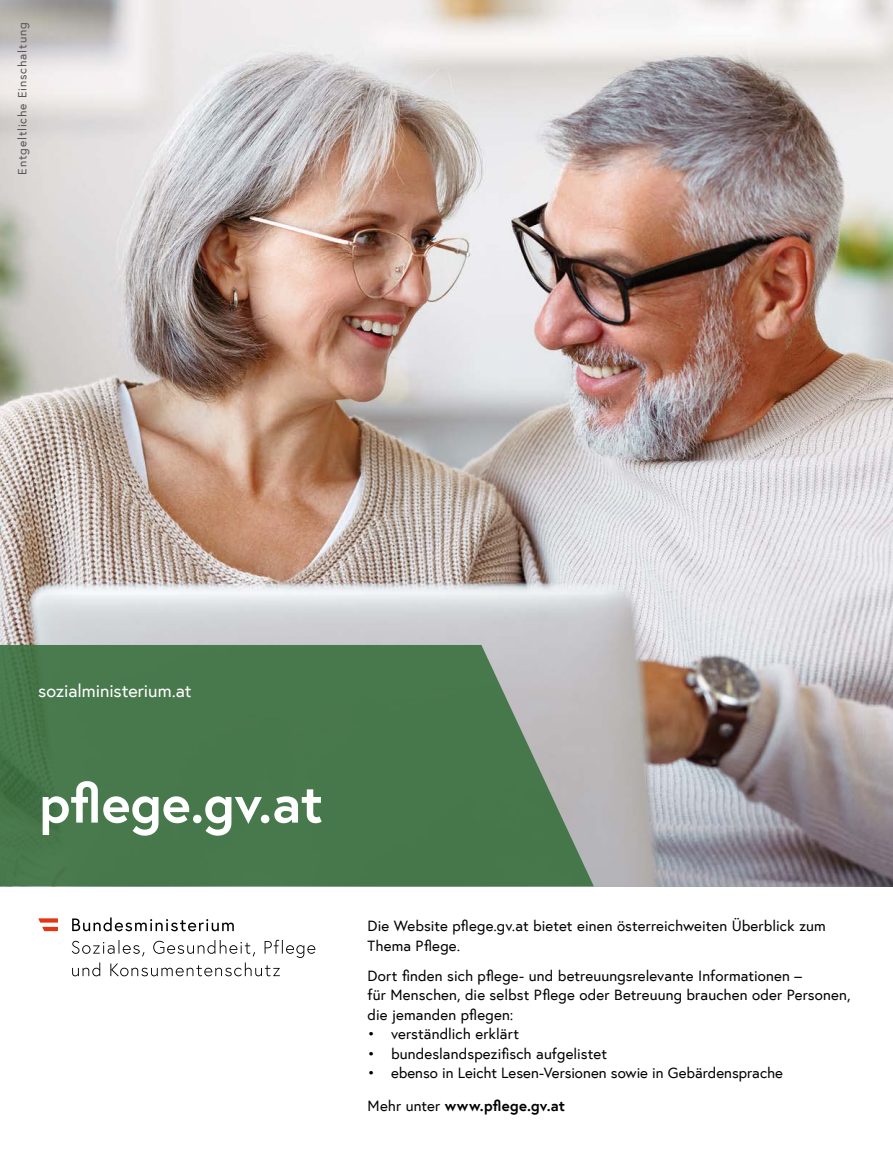
<style>
.page{position:relative;width:893px;height:1149px;background:#fff}
.page>*{position:absolute;margin:0;border:0;box-sizing:border-box;transform-origin:0 0}
.t1{font:700 54px "Europa Austria";color:#fff}
.t2{font:18px "Europa Austria";letter-spacing:-.005em;color:#fff}
.t3{font:15px/19.5px "Europa Austria";letter-spacing:.005em;color:#000}
.t4{font:12px "Europa Austria";letter-spacing:.07em;color:#575756}
.s1{font-weight:700}
</style>
<div class="page">
<img style="left:0;top:0;width:893px;height:886px">
<svg style="left:0;top:644px;width:594px;height:242px;background:#527e57"></svg>
<svg style="left:72px;top:939px;width:243px;height:37px"></svg>
<svg style="left:72px;top:917px;width:162px;height:14px"></svg>
<svg style="left:38px;top:918px;width:20px;height:12px"></svg>
<p class="t4" style="left:15px;top:175px;width:154px;rotate:-90deg">Entgeltliche Einschaltung</p>
<p class="t2" style="left:38px;top:679px;width:155px">sozialministerium.at</p>
<h1 class="t1" style="left:39px;top:766px;width:285px">pflege.gv.at</h1>
<p class="t3" style="left:368px;top:915px;width:460px">Die Website pflege.gv.at bietet einen österreichweiten Überblick zum<br>Thema Pflege.</p>
<p class="t3" style="left:368px;top:965px;width:484px">Dort finden sich pflege- und betreuungsrelevante Informationen –<br>für Menschen, die selbst Pflege oder Betreuung brauchen oder Personen, die jemanden pflegen:</p>
<p class="t3" style="left:368px;top:1023px;width:153px">• verständlich erklärt</p>
<p class="t3" style="left:368px;top:1043px;width:241px">• bundeslandspezifisch aufgelistet</p>
<p class="t3" style="left:368px;top:1056px;width:417px;line-height:32.2px">• ebenso in Leicht Lesen-Versionen sowie in Gebärdensprache<br>Mehr unter <span class="s1">www.pflege.gv.at</span></p>
</div>
